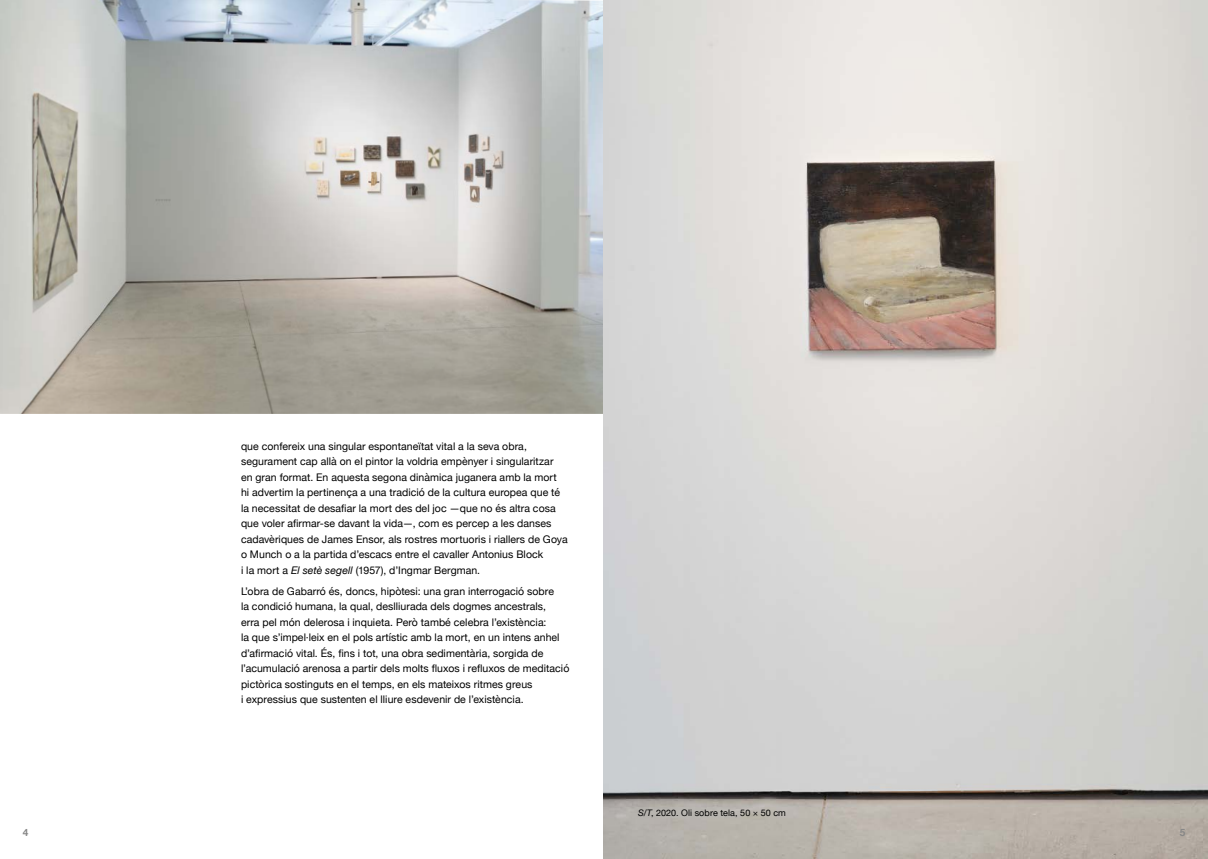
<style>
.page{position:relative;width:1208px;height:859px;background:#fff}
.page>*{position:absolute;margin:0;border:0;box-sizing:border-box;transform-origin:0 0}
.t1{font:10.5px/15.5px "Helvetica Neue";letter-spacing:.005em;color:#000}
.t2{font:700 10px "Helvetica Neue";color:#878787}
.t3{font:9px "Helvetica Neue";letter-spacing:.01em;color:#000}
.s1{font-style:italic}
</style>
<div class="page">
<img style="left:0;top:0;width:604px;height:414px">
<img style="left:604px;top:0;width:604px;height:859px">
<p class="t2" style="left:23px;top:825px;width:7px">4</p>
<p class="t1" style="left:241px;top:439px;width:328px">que confereix una singular espontaneïtat vital a la seva obra, segurament cap allà on el pintor la voldria empènyer i singularitzar<br>en gran format. En aquesta segona dinàmica juganera amb la mort<br>hi advertim la pertinença a una tradició de la cultura europea que té la necessitat de desafiar la mort des del joc —que no és altra cosa que voler afirmar-se davant la vida—, com es percep a les danses cadavèriques de James Ensor, als rostres mortuoris i riallers de Goya o Munch o a la partida d’escacs entre el cavaller Antonius Block<br>i la mort a <span class="s1">El setè segell</span> (1957), d’Ingmar Bergman.</p>
<p class="t1" style="left:241px;top:584px;width:330px">L’obra de Gabarró és, doncs, hipòtesi: una gran interrogació sobre<br>la condició humana, la qual, deslliurada dels dogmes ancestrals,<br>erra pel món delerosa i inquieta. Però també celebra l’existència:<br>la que s’impel·leix en el pols artístic amb la mort, en un intens anhel d’afirmació vital. És, fins i tot, una obra sedimentària, sorgida de l’acumulació arenosa a partir dels molts fluxos i refluxos de meditació pictòrica sostinguts en el temps, en els mateixos ritmes greus<br>i expressius que sustenten el lliure esdevenir de l’existència.</p>
<p class="t3" style="left:638px;top:807px;width:149px"><span class="s1">S/T</span>, 2020. Oli sobre tela, 50 × 50 cm</p>
<p class="t2" style="left:1179px;top:825px;width:7px">5</p>
</div>
